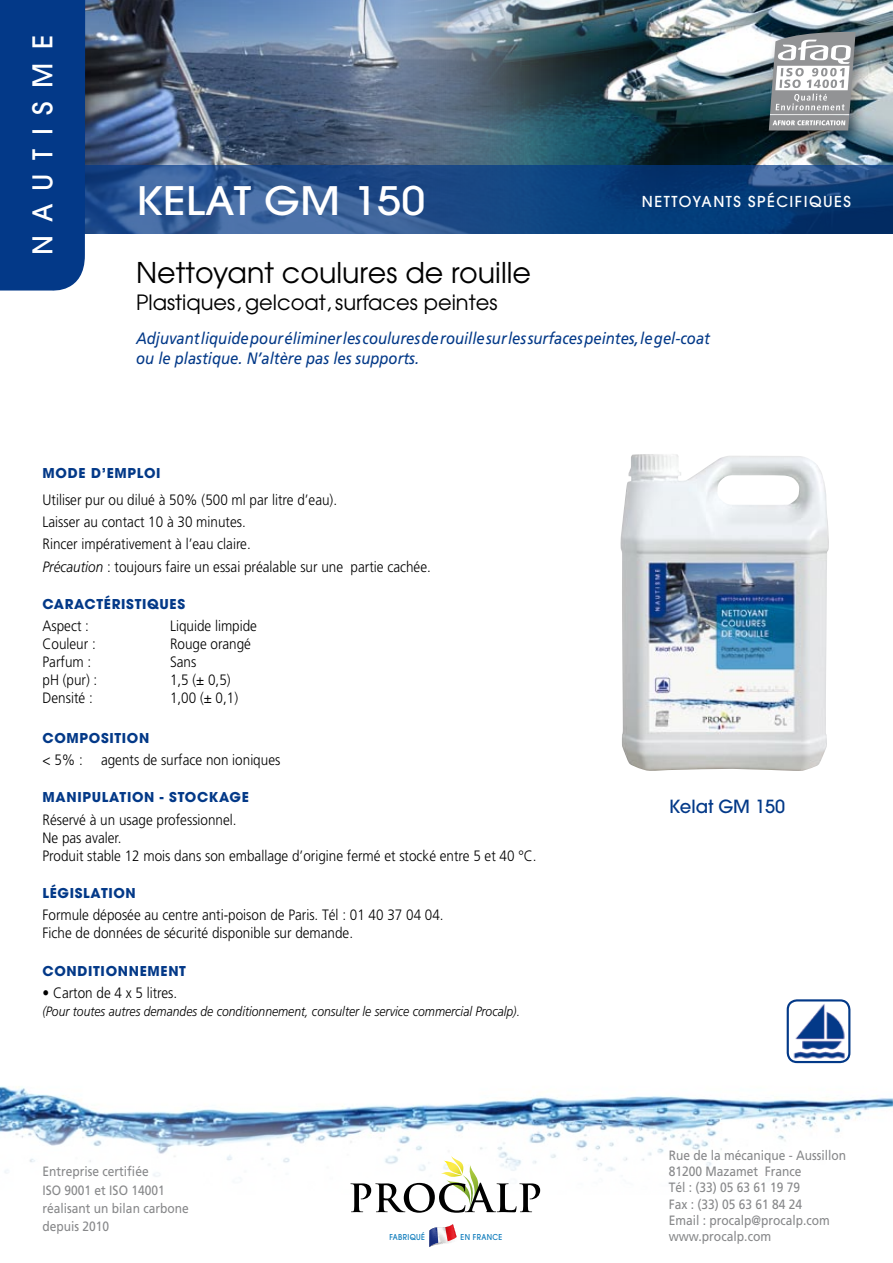
<style>
.page{position:relative;width:893px;height:1263px;background:#fff}
.page>*{position:absolute;margin:0;border:0;box-sizing:border-box;transform-origin:0 0}
.t1{font:500 39px "Avant Garde";letter-spacing:.01em;color:#fff;scale:1.1 1}
.t2{font:28.5px "Avant Garde";color:#000}
.t3{font:500 27px "Avant Garde";letter-spacing:.5em;color:#fff}
.t4{font:21px "Avant Garde";color:#000}
.t5{font:500 18px "Avant Garde";color:#033988}
.t6{font:italic 16.5px/19.8px "Frutiger";color:#033988;scale:.9 1}
.t7{font:300 15px/22.2px "Frutiger";color:#000;scale:.9 1}
.t8{font:500 15px "Avant Garde";letter-spacing:.1em;color:#fff}
.t9{font:13.5px/16.2px "Frutiger";color:#87888a;scale:.89 1}
.t10{font:700 13.5px "Avant Garde";letter-spacing:.05em;color:#033988}
.t11{font:italic 300 13.5px "Frutiger";color:#000;scale:.9 1}
.t12{font:500 8.1px "Avant Garde";letter-spacing:.05em;color:#0b7abb;scale:.9 1}
.s1{font-style:italic}
</style>
<div class="page">
<img style="left:523px;top:0;width:370px;height:166px">
<img style="left:85px;top:0;width:438px;height:166px">
<img style="left:0;top:1086px;width:893px;height:106px">
<svg style="left:85px;top:166px;width:808px;height:68px;background:#1c4a85"></svg>
<div style="left:762px;top:25px;width:109px;height:122px;background:#000;opacity:.45"></div>
<svg style="left:769px;top:31px;width:87px;height:100px"></svg>
<div style="left:0;top:0;width:85px;height:291px;background:#033988"></div>
<svg style="left:350px;top:1155px;width:190px;height:58px"></svg>
<svg style="left:429px;top:1224px;width:28px;height:23px"></svg>
<img style="left:788px;top:1001px;width:61px;height:61px">
<div style="left:787px;top:999px;width:63px;height:64px;border:2px solid #033988;border-radius:9px"></div>
<img style="left:620px;top:454px;width:209px;height:317px">
<h3 class="t3" style="left:26px;top:255px;width:221px;rotate:-90deg">NAUTISME</h3>
<h1 class="t1" style="left:136px;top:177px;width:264px">KELAT GM 150</h1>
<h2 class="t2" style="left:136px;top:254px;width:396px">Nettoyant coulures de rouille</h2>
<h3 class="t4" style="left:136px;top:289px;width:363px">Plastiques, gelcoat, surfaces peintes</h3>
<p class="t8" style="left:642px;top:192px;width:211px">NETTOYANTS SPÉCIFIQUES</p>
<p class="t6" style="left:136px;top:329px;width:639px">Adjuvant liquide pour éliminer les coulures de rouille sur les surfaces peintes, le gel-coat ou le plastique. N’altère pas les supports.</p>
<p class="t10" style="left:43px;top:465px;width:120px">MODE D’EMPLOI</p>
<p class="t7" style="left:43px;top:489px;width:433px">Utiliser pur ou dilué à 50% (500 ml par litre d’eau).<br>Laisser au contact 10 à 30 minutes.<br>Rincer impérativement à l’eau claire.<br><span class="s1">Précaution</span> : toujours faire un essai préalable sur une partie cachée.</p>
<p class="t10" style="left:43px;top:595px;width:144px">CARACTÉRISTIQUES</p>
<p class="t7" style="left:43px;top:615px;width:53px">Aspect :</p>
<p class="t7" style="left:170px;top:615px;width:98px">Liquide limpide</p>
<p class="t7" style="left:43px;top:633px;width:61px">Couleur :</p>
<p class="t7" style="left:170px;top:633px;width:92px">Rouge orangé</p>
<p class="t7" style="left:43px;top:651px;width:56px">Parfum :</p>
<p class="t7" style="left:170px;top:651px;width:31px">Sans</p>
<p class="t7" style="left:43px;top:669px;width:62px">pH (pur) :</p>
<p class="t7" style="left:170px;top:669px;width:69px">1,5 (± 0,5)</p>
<p class="t7" style="left:43px;top:687px;width:57px">Densité :</p>
<p class="t7" style="left:170px;top:687px;width:77px">1,00 (± 0,1)</p>
<p class="t10" style="left:43px;top:729px;width:108px">COMPOSITION</p>
<p class="t7" style="left:43px;top:749px;width:266px">&lt; 5% : agents de surface non ioniques</p>
<p class="t10" style="left:43px;top:789px;width:208px">MANIPULATION - STOCKAGE</p>
<p class="t7" style="left:43px;top:811px;width:550px;line-height:18px">Réservé à un usage professionnel.<br>Ne pas avaler.<br>Produit stable 12 mois dans son emballage d’origine fermé et stocké entre 5 et 40 °C.</p>
<p class="t10" style="left:43px;top:884px;width:95px">LÉGISLATION</p>
<p class="t7" style="left:43px;top:906px;width:447px;line-height:18px">Formule déposée au centre anti-poison de Paris. Tél : 01 40 37 04 04.<br>Fiche de données de sécurité disponible sur demande.</p>
<p class="t10" style="left:43px;top:962px;width:145px">CONDITIONNEMENT</p>
<p class="t7" style="left:43px;top:982px;width:151px">• Carton de 4 x 5 litres.</p>
<p class="t11" style="left:43px;top:1004px;width:532px">(Pour toutes autres demandes de conditionnement, consulter le service commercial Procalp).</p>
<p class="t9" style="left:43px;top:1162px;width:166px;line-height:18.3px">Entreprise certifiée<br>ISO 9001 et ISO 14001 réalisant un bilan carbone depuis 2010</p>
<p class="t12" style="left:389px;top:1232px;width:41px">FABRIQUÉ</p>
<p class="t12" style="left:461px;top:1232px;width:48px">EN FRANCE</p>
<p class="t5" style="left:669px;top:795px;width:117px">KELAT GM 150</p>
<p class="t9" style="left:669px;top:1147px;width:201px">Rue de la mécanique - Aussillon<br>81200 Mazamet France<br>Tél : (33) 05 63 61 19 79<br>Fax : (33) 05 63 61 84 24<br>Email : procalp@procalp.com www.procalp.com</p>
</div>
